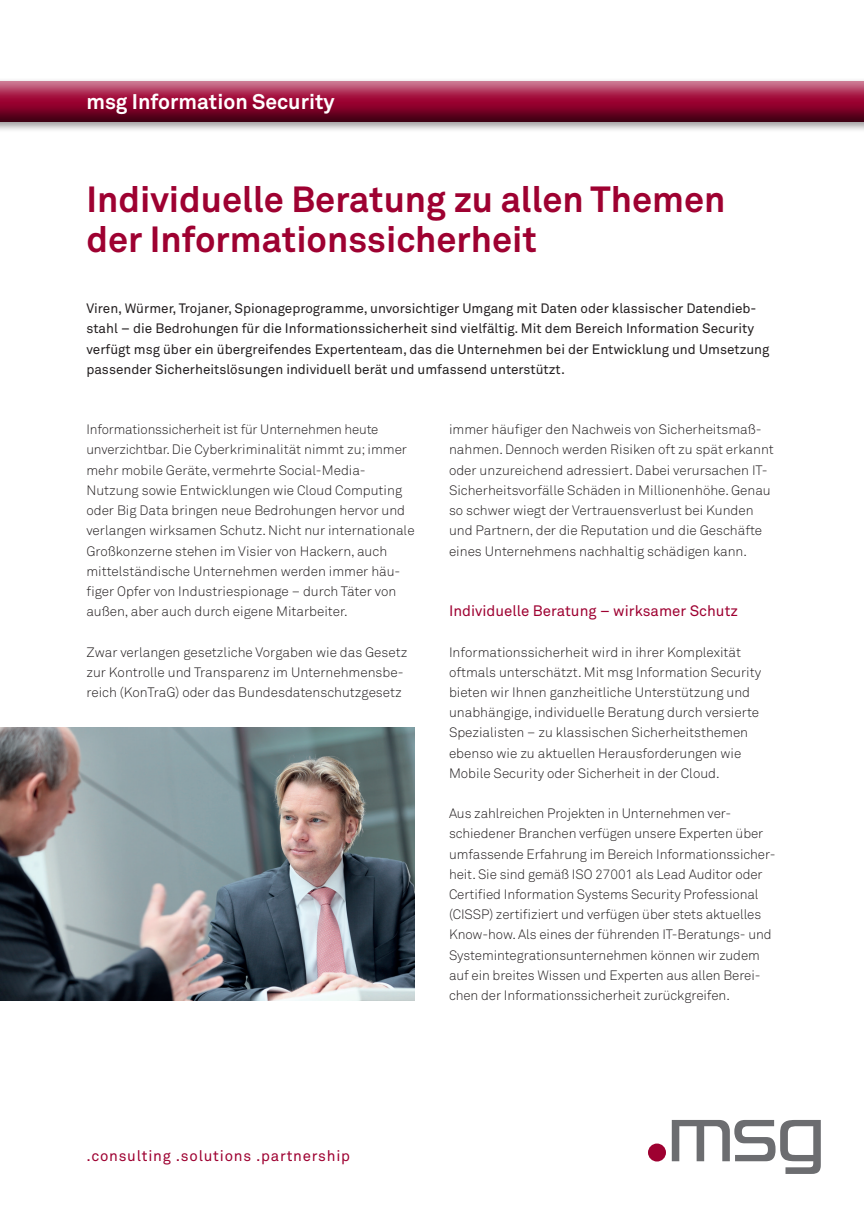
<style>
.page{position:relative;width:864px;height:1212px;background:#fff}
.page>*{position:absolute;margin:0;border:0;box-sizing:border-box;transform-origin:0 0}
.t1{font:700 36px "Akkurat Std";color:#9e0131}
.t2{font:700 21px "Akkurat Std";color:#fff}
.t3{font:15px "Akkurat Std";color:#9e0131}
.t4{font:15px "Akkurat Std";letter-spacing:.05em;color:#9e0131}
.t5{font:300 13.5px/20.2px "Akkurat Std";color:#231f20}
.t6{font:13.5px/20.2px "Akkurat Std";color:#231f20}
</style>
<div class="page">
<div style="left:0;top:78px;width:863px;height:55px;background:#231f20;opacity:.45"></div>
<div style="left:0;top:79px;width:863px;height:43px;background:#231f20;opacity:.75"></div>
<div style="left:647px;top:1143px;width:18px;height:18px;background:#9e0131;border-radius:50%"></div>
<svg style="left:671px;top:1120px;width:149px;height:54px"></svg>
<img style="left:0;top:728px;width:415px;height:272px">
<h2 class="t2" style="left:86px;top:89px;width:249px">msg Information Security</h2>
<p class="t1" style="left:86px;top:177px;width:640px">Individuelle Beratung zu allen Themen</p>
<p class="t1" style="left:86px;top:218px;width:452px">der Informationssicherheit</p>
<p class="t6" style="left:86px;top:298px;width:684px">Viren, Würmer, Trojaner, Spionageprogramme, unvorsichtiger Umgang mit Daten oder klassischer Datendieb&shy;stahl – die Bedrohungen für die Informationssicherheit sind vielfältig. Mit dem Bereich Information Security verfügt msg über ein übergreifendes Expertenteam, das die Unternehmen bei der Entwicklung und Umsetzung passender Sicherheitslösungen individuell berät und umfassend unterstützt.</p>
<p class="t5" style="left:86px;top:419px;width:329px">Informationssicherheit ist für Unternehmen heute unverzichtbar. Die Cyberkriminalität nimmt zu; immer mehr mobile Geräte, vermehrte Social-Media-Nutzung sowie Entwicklungen wie Cloud Computing oder Big Data bringen neue Bedrohungen hervor und verlangen wirksamen Schutz. Nicht nur internationale Großkonzerne stehen im Visier von Hackern, auch mittelständische Unternehmen werden immer häu&shy;figer Opfer von Industriespionage – durch Täter von außen, aber auch durch eigene Mitarbeiter.</p>
<p class="t5" style="left:86px;top:642px;width:322px">Zwar verlangen gesetzliche Vorgaben wie das Gesetz zur Kontrolle und Transparenz im Unternehmensbe&shy;reich (KonTraG) oder das Bundesdatenschutzgesetz</p>
<p class="t5" style="left:449px;top:419px;width:326px">immer häufiger den Nachweis von Sicherheitsmaß&shy;nahmen. Dennoch werden Risiken oft zu spät erkannt oder unzureichend adressiert. Dabei verursachen IT-Sicherheitsvorfälle Schäden in Millionenhöhe. Genau so schwer wiegt der Vertrauensverlust bei Kunden und Partnern, der die Reputation und die Geschäfte eines Unternehmens nachhaltig schädigen kann.</p>
<p class="t3" style="left:449px;top:602px;width:290px">Individuelle Beratung – wirksamer Schutz</p>
<p class="t5" style="left:449px;top:642px;width:313px">Informationssicherheit wird in ihrer Komplexität oftmals unterschätzt. Mit msg Information Security bieten wir Ihnen ganzheitliche Unterstützung und unabhängige, individuelle Beratung durch versierte Spezialisten – zu klassischen Sicherheitsthemen ebenso wie zu aktuellen Herausforderungen wie Mobile Security oder Sicherheit in der Cloud.</p>
<p class="t5" style="left:449px;top:803px;width:328px">Aus zahlreichen Projekten in Unternehmen ver&shy;schiedener Branchen verfügen unsere Experten über umfassende Erfahrung im Bereich Informationssicher&shy;heit. Sie sind gemäß ISO 27001 als Lead Auditor oder Certified Information Systems Security Professional (CISSP) zertifiziert und verfügen über stets aktuelles Know-how. Als eines der führenden IT-Beratungs- und Systemintegrationsunternehmen können wir zudem auf ein breites Wissen und Experten aus allen Berei&shy;chen der Informationssicherheit zurückgreifen.</p>
<p class="t4" style="left:86px;top:1147px;width:265px">.consulting .solutions .partnership</p>
</div>
